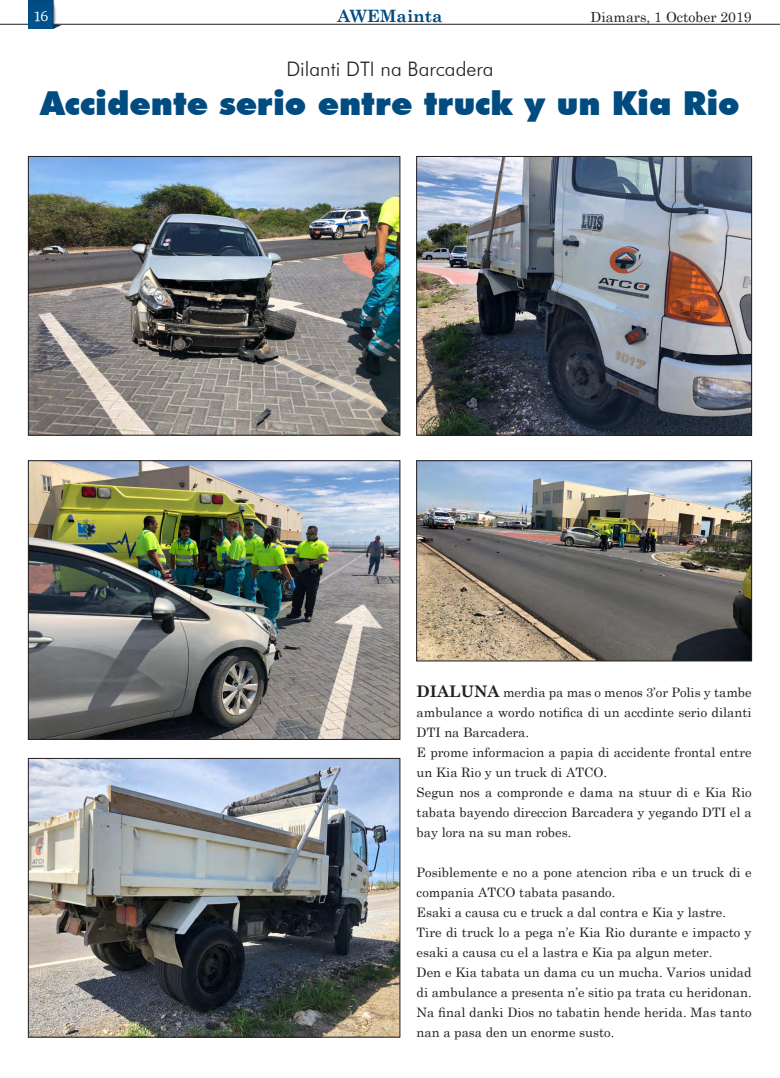
<style>
.page{position:relative;width:780px;height:1078px;background:#fff}
.page>*{position:absolute;margin:0;border:0;box-sizing:border-box;transform-origin:0 0}
.No_Spacing{font:900 33px "Futura BT";color:#004b80}
.No_Spacing-2{font:300 20px "Futura BT";color:#231f20}
.Body_Text_14{font:700 17px "Century Schoolbook";color:#004b80}
.Body_Text_14-2{font:14px "Century Schoolbook";color:#231f20}
.t1{font:14px "Charter ITCTT";color:#fff}
.Body_Text_14-3{font:13px/20px "Century Schoolbook";color:#231f20}
.s1{font-weight:700;font-size:16px}
</style>
<div class="page">
<img style="left:28px;top:0;width:33px;height:28px">
<svg style="left:0;top:24px;width:28px;height:1px"></svg>
<hr style="left:53px;top:24px;width:727px;height:1px;background:#231f20">
<img style="left:418px;top:462px;width:331px;height:197px">
<div style="left:416px;top:460px;width:335px;height:201px;border:1px solid #231f20"></div>
<img style="left:30px;top:158px;width:368px;height:275px">
<div style="left:28px;top:156px;width:372px;height:279px;border:1px solid #231f20"></div>
<img style="left:418px;top:158px;width:331px;height:275px">
<div style="left:416px;top:156px;width:335px;height:279px;border:1px solid #231f20"></div>
<img style="left:30px;top:760px;width:368px;height:275px">
<div style="left:28px;top:758px;width:372px;height:279px;border:1px solid #231f20"></div>
<img style="left:30px;top:462px;width:368px;height:275px">
<div style="left:28px;top:460px;width:372px;height:279px;border:1px solid #231f20"></div>
<p class="t1" style="left:33px;top:7px;width:16px">16</p>
<p class="Body_Text_14" style="left:337px;top:3px;width:107px">AWEMainta</p>
<p class="Body_Text_14-2" style="left:590px;top:5px;width:163px">Diamars, 1 October 2019</p>
<p class="No_Spacing-2" style="left:286px;top:56px;width:209px">Dilanti DTI na Barcadera</p>
<p class="No_Spacing" style="left:40px;top:83px;width:700px">Accidente serio entre truck y un Kia Rio</p>
<p class="Body_Text_14-3" style="left:416px;top:680px;width:336px;text-align:justify"><span class="s1">DIALUNA</span> merdia pa mas o menos 3’or Polis y tambe ambulance a wordo notifica di un accdinte serio dilanti DTI na Barcadera.</p>
<p class="Body_Text_14-3" style="left:416px;top:740px;width:336px">E prome informacion a papia di accidente frontal entre un Kia Rio y un truck di ATCO.</p>
<p class="Body_Text_14-3" style="left:416px;top:780px;width:336px;text-align:justify">Segun nos a compronde e dama na stuur di e Kia Rio tabata bayendo direccion Barcadera y yegando DTI el a bay lora na su man robes.</p>
<p class="Body_Text_14-3" style="left:416px;top:860px;width:336px">Posiblemente e no a pone atencion riba e un truck di e compania ATCO tabata pasando.</p>
<p class="Body_Text_14-3" style="left:416px;top:900px;width:311px">Esaki a causa cu e truck a dal contra e Kia y lastre.</p>
<p class="Body_Text_14-3" style="left:416px;top:920px;width:336px">Tire di truck lo a pega n’e Kia Rio durante e impacto y esaki a causa cu el a lastra e Kia pa algun meter.</p>
<p class="Body_Text_14-3" style="left:416px;top:960px;width:336px">Den e Kia tabata un dama cu un mucha. Varios unidad di ambulance a presenta n’e sitio pa trata cu heridonan.</p>
<p class="Body_Text_14-3" style="left:416px;top:1000px;width:336px">Na final danki Dios no tabatin hende herida. Mas tanto nan a pasa den un enorme susto.</p>
</div>
